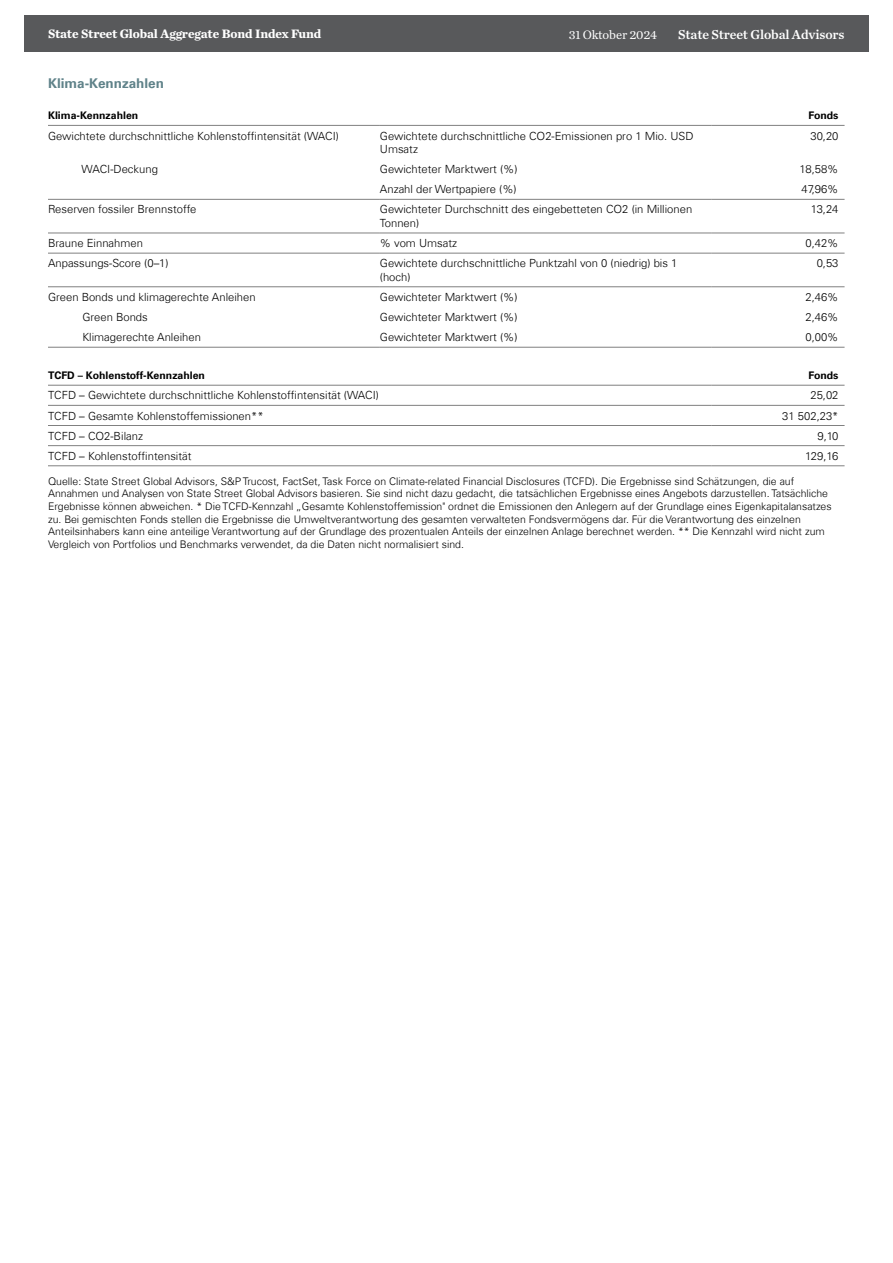
<style>
.page{position:relative;width:893px;height:1263px;background:#fff}
.page>*{position:absolute;margin:0;border:0;box-sizing:border-box;transform-origin:0 0}
.Factsheet_SSGA_Title_Back{font:13.5px "Chronicle Text G1 Semi";letter-spacing:-.01em;color:#fff}
.ESG_Caption2{font:700 13.5px "Univers Com 65";color:#5f8289}
.Factsheet_Title_Back{font:700 12.75px "Chronicle Text G1";letter-spacing:-.01em;color:#fff}
.t1{font:12.75px "Chronicle Text G1";letter-spacing:-.01em;color:#fff}
.ESG_TD_Left{font:300 11.25px/13.5px "Univers Com 45";color:#000}
.ESG_TD_Right{font:300 11.25px "Univers Com 45";color:#000}
.ESG_Text_7pt{font:300 10.5px/12.6px "Univers Com 45";color:#000}
.ESG_TH_Left{font:700 10.5px "Univers Com 65";color:#000}
.ESG_TH_Right{font:700 10.5px "Univers Com 65";color:#000}
</style>
<div class="page">
<div style="left:24px;top:15px;width:844px;height:36px;background:#58595b"></div>
<hr style="left:48px;top:125px;width:332px;height:1px;background:#808080">
<hr style="left:380px;top:125px;width:332px;height:1px;background:#808080">
<hr style="left:712px;top:125px;width:132px;height:1px;background:#808080">
<hr style="left:48px;top:199px;width:332px;height:1px;background:#808080">
<hr style="left:380px;top:199px;width:332px;height:1px;background:#808080">
<hr style="left:712px;top:199px;width:132px;height:1px;background:#808080">
<hr style="left:48px;top:233px;width:332px;height:1px;background:#808080">
<hr style="left:380px;top:233px;width:332px;height:1px;background:#808080">
<hr style="left:712px;top:233px;width:132px;height:1px;background:#808080">
<hr style="left:48px;top:253px;width:332px;height:1px;background:#808080">
<hr style="left:380px;top:253px;width:332px;height:1px;background:#808080">
<hr style="left:712px;top:253px;width:132px;height:1px;background:#808080">
<hr style="left:48px;top:286px;width:332px;height:1px;background:#808080">
<hr style="left:380px;top:286px;width:332px;height:1px;background:#808080">
<hr style="left:712px;top:286px;width:132px;height:1px;background:#808080">
<hr style="left:48px;top:347px;width:332px;height:1px;background:#808080">
<hr style="left:380px;top:347px;width:332px;height:1px;background:#808080">
<hr style="left:712px;top:347px;width:132px;height:1px;background:#808080">
<hr style="left:48px;top:385px;width:664px;height:1px;background:#808080">
<hr style="left:712px;top:385px;width:132px;height:1px;background:#808080">
<hr style="left:48px;top:405px;width:664px;height:1px;background:#808080">
<hr style="left:712px;top:405px;width:132px;height:1px;background:#808080">
<hr style="left:48px;top:425px;width:664px;height:1px;background:#808080">
<hr style="left:712px;top:425px;width:132px;height:1px;background:#808080">
<hr style="left:48px;top:445px;width:664px;height:1px;background:#808080">
<hr style="left:712px;top:445px;width:132px;height:1px;background:#808080">
<hr style="left:48px;top:465px;width:664px;height:1px;background:#808080">
<hr style="left:712px;top:465px;width:132px;height:1px;background:#808080">
<p class="Factsheet_Title_Back" style="left:48px;top:24px;width:275px">State Street Global Aggregate Bond Index Fund</p>
<p class="t1" style="left:569px;top:25px;width:90px">31 Oktober 2024</p>
<p class="Factsheet_SSGA_Title_Back" style="left:678px;top:24px;width:168px">State Street Global Advisors</p>
<p class="ESG_Caption2" style="left:48px;top:75px;width:118px">Klima-Kennzahlen</p>
<p class="ESG_TH_Left" style="left:48px;top:109px;width:92px">Klima-Kennzahlen</p>
<p class="ESG_TH_Right" style="left:808px;top:109px;width:32px">Fonds</p>
<p class="ESG_TD_Left" style="left:48px;top:129px;width:293px">Gewichtete durchschnittliche Kohlenstoffintensität (WACI)</p>
<p class="ESG_TD_Left" style="left:380px;top:129px;width:315px">Gewichtete durchschnittliche CO2-Emissionen pro 1 Mio. USD<br>Umsatz</p>
<p class="ESG_TD_Right" style="left:810px;top:129px;width:30px">30,20</p>
<p class="ESG_TD_Left" style="left:82px;top:162px;width:78px">WACI-Deckung</p>
<p class="ESG_TD_Left" style="left:380px;top:162px;width:139px">Gewichteter Marktwert (%)</p>
<p class="ESG_TD_Right" style="left:799px;top:162px;width:41px">18,58%</p>
<p class="ESG_TD_Left" style="left:380px;top:183px;width:138px">Anzahl der Wertpapiere (%)</p>
<p class="ESG_TD_Right" style="left:801px;top:182px;width:39px">47,96%</p>
<p class="ESG_TD_Left" style="left:48px;top:203px;width:150px">Reserven fossiler Brennstoffe</p>
<p class="ESG_TD_Left" style="left:380px;top:203px;width:314px">Gewichteter Durchschnitt des eingebetteten CO2 (in Millionen<br>Tonnen)</p>
<p class="ESG_TD_Right" style="left:811px;top:203px;width:29px">13,24</p>
<p class="ESG_TD_Left" style="left:48px;top:236px;width:97px">Braune Einnahmen</p>
<p class="ESG_TD_Left" style="left:380px;top:236px;width:79px">% vom Umsatz</p>
<p class="ESG_TD_Right" style="left:805px;top:236px;width:35px">0,42%</p>
<p class="ESG_TD_Left" style="left:48px;top:256px;width:122px">Anpassungs-Score (0–1)</p>
<p class="ESG_TD_Left" style="left:380px;top:256px;width:299px">Gewichtete durchschnittliche Punktzahl von 0 (niedrig) bis 1 (hoch)</p>
<p class="ESG_TD_Right" style="left:817px;top:256px;width:23px">0,53</p>
<p class="ESG_TD_Left" style="left:48px;top:290px;width:209px">Green Bonds und klimagerechte Anleihen</p>
<p class="ESG_TD_Left" style="left:380px;top:290px;width:139px">Gewichteter Marktwert (%)</p>
<p class="ESG_TD_Right" style="left:805px;top:290px;width:35px">2,46%</p>
<p class="ESG_TD_Left" style="left:82px;top:310px;width:67px">Green Bonds</p>
<p class="ESG_TD_Left" style="left:380px;top:310px;width:139px">Gewichteter Marktwert (%)</p>
<p class="ESG_TD_Right" style="left:805px;top:310px;width:35px">2,46%</p>
<p class="ESG_TD_Left" style="left:82px;top:330px;width:120px">Klimagerechte Anleihen</p>
<p class="ESG_TD_Left" style="left:380px;top:330px;width:139px">Gewichteter Marktwert (%)</p>
<p class="ESG_TD_Right" style="left:805px;top:330px;width:35px">0,00%</p>
<p class="ESG_TH_Left" style="left:48px;top:369px;width:158px">TCFD – Kohlenstoff-Kennzahlen</p>
<p class="ESG_TH_Right" style="left:808px;top:369px;width:32px">Fonds</p>
<p class="ESG_TD_Left" style="left:48px;top:389px;width:333px">TCFD – Gewichtete durchschnittliche Kohlenstoffintensität (WACI)</p>
<p class="ESG_TD_Right" style="left:810px;top:388px;width:30px">25,02</p>
<p class="ESG_TD_Left" style="left:48px;top:409px;width:217px">TCFD – Gesamte Kohlenstoffemissionen**</p>
<p class="ESG_TD_Right" style="left:782px;top:409px;width:58px">31 502,23*</p>
<p class="ESG_TD_Left" style="left:48px;top:429px;width:97px">TCFD – CO2-Bilanz</p>
<p class="ESG_TD_Right" style="left:817px;top:429px;width:23px">9,10</p>
<p class="ESG_TD_Left" style="left:48px;top:449px;width:145px">TCFD – Kohlenstoffintensität</p>
<p class="ESG_TD_Right" style="left:805px;top:449px;width:35px">129,16</p>
<p class="ESG_Text_7pt" style="left:48px;top:475px;width:785px">Quelle: State Street Global Advisors, S&amp;P Trucost, FactSet, Task Force on Climate-related Financial Disclosures (TCFD). Die Ergebnisse sind Schätzungen, die auf Annahmen und Analysen von State Street Global Advisors basieren. Sie sind nicht dazu gedacht, die tatsächlichen Ergebnisse eines Angebots darzustellen. Tatsächliche Ergebnisse können abweichen. * Die TCFD-Kennzahl „Gesamte Kohlenstoffemission" ordnet die Emissionen den Anlegern auf der Grundlage eines Eigenkapitalansatzes zu. Bei gemischten Fonds stellen die Ergebnisse die Umweltverantwortung des gesamten verwalteten Fondsvermögens dar. Für die Verantwortung des einzelnen Anteilsinhabers kann eine anteilige Verantwortung auf der Grundlage des prozentualen Anteils der einzelnen Anlage berechnet werden. ** Die Kennzahl wird nicht zum Vergleich von Portfolios und Benchmarks verwendet, da die Daten nicht normalisiert sind.</p>
</div>
